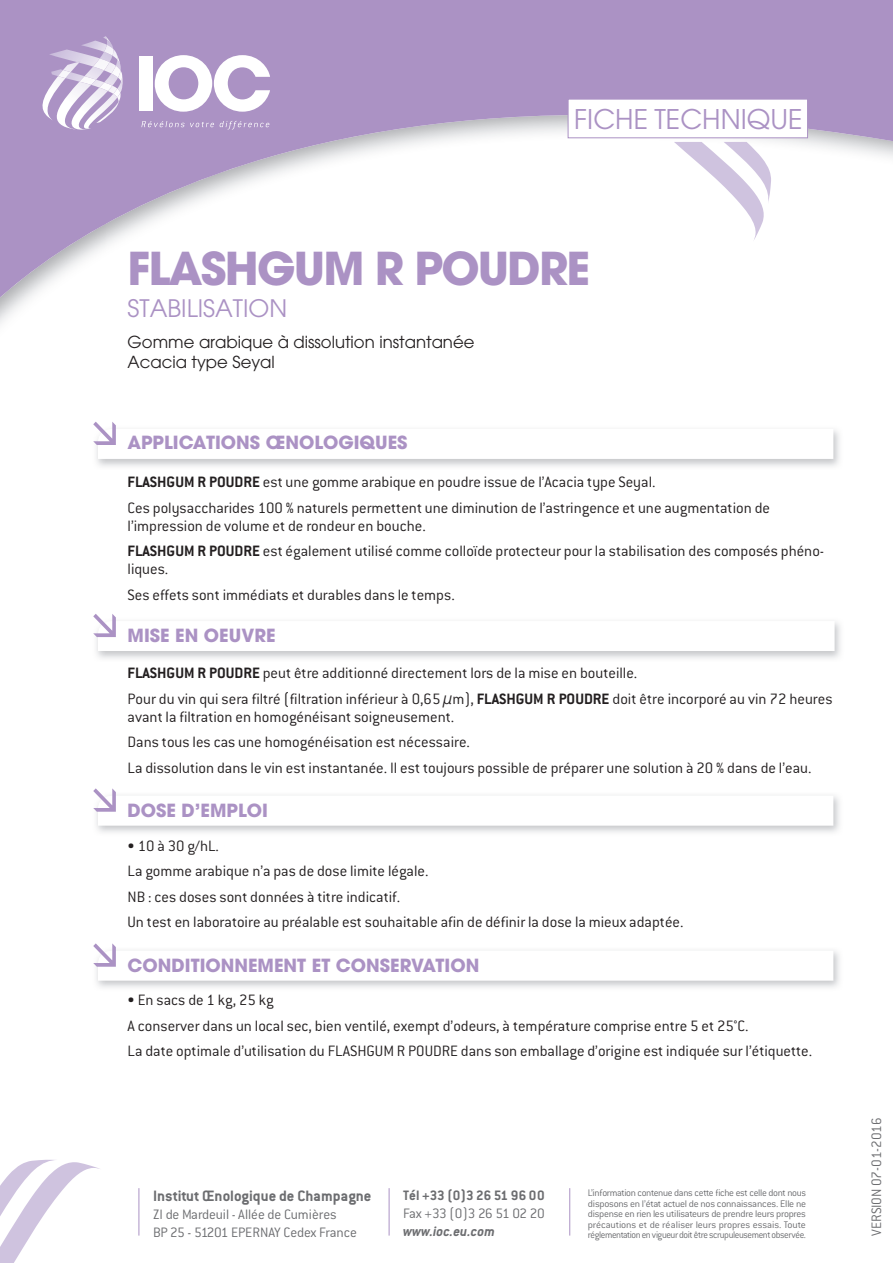
<style>
.page{position:relative;width:893px;height:1263px;background:#fff}
.page>*{position:absolute;margin:0;border:0;box-sizing:border-box;transform-origin:0 0}
.t1{font:700 45px "Avant Garde LT";letter-spacing:-.04em;color:#ab92c4}
.t2{font:27px "Avant Garde LT";color:#ab92c4}
.t3{font:24px "Avant Garde LT";color:#ab92c4}
.t4{font:700 18px "Avant Garde LT";color:#ab92c4}
.t5{font:300 16.5px/25.5px "Conduit ITC";color:#231f20}
.t6{font:16.5px/19.8px "Avant Garde LT";color:#231f20}
.t7{font:700 16.5px "Conduit ITC";color:#6c6d70}
.t8{font:300 15px/18px "Conduit ITC";letter-spacing:-.01em;color:#6c6d70}
.t9{font:700 15px "Conduit ITC";color:#6c6d70}
.t10{font:300 15px "Conduit ITC";letter-spacing:-.03em;color:#6c6d70}
.t11{font:italic 700 15px "Conduit ITC";color:#6c6d70}
.t12{font:300 10.5px/10.5px "Conduit ITC";letter-spacing:-.035em;color:#6c6d70;text-align:justify}
.s1{font-weight:700}
</style>
<div class="page">
<svg style="left:0;top:0;width:893px;height:324px"></svg>
<svg style="left:0;top:1160px;width:100px;height:103px"></svg>
<svg style="left:567px;top:98px;width:241px;height:41px"></svg>
<hr style="left:139px;top:1188px;width:1px;height:47px;background:#ab92c4">
<hr style="left:389px;top:1188px;width:1px;height:47px;background:#ab92c4">
<hr style="left:569px;top:1188px;width:1px;height:47px;background:#ab92c4">
<img style="left:49px;top:49px;width:6px;height:13px">
<img style="left:121px;top:75px;width:2px;height:54px">
<img style="left:113px;top:105px;width:8px;height:25px">
<img style="left:55px;top:36px;width:58px;height:94px">
<img style="left:93px;top:58px;width:6px;height:12px">
<img style="left:79px;top:76px;width:17px;height:9px">
<svg style="left:99px;top:36px;width:23px;height:69px"></svg>
<img style="left:39px;top:62px;width:40px;height:59px">
<svg style="left:58px;top:70px;width:13px;height:8px"></svg>
<svg style="left:141px;top:121px;width:73px;height:6px"></svg>
<svg style="left:220px;top:121px;width:49px;height:8px"></svg>
<div style="left:139px;top:56px;width:14px;height:55px;background:#fff"></div>
<svg style="left:155px;top:55px;width:115px;height:57px"></svg>
<img style="left:674px;top:142px;width:92px;height:100px">
<img style="left:724px;top:142px;width:47px;height:62px">
<svg style="left:93px;top:422px;width:740px;height:37px"></svg>
<svg style="left:93px;top:614px;width:742px;height:37px"></svg>
<svg style="left:93px;top:788px;width:740px;height:38px"></svg>
<svg style="left:93px;top:943px;width:740px;height:38px"></svg>
<h2 class="t2" style="left:574px;top:103px;width:230px">FICHE TECHNIQUE</h2>
<h1 class="t1" style="left:128px;top:239px;width:464px">FLASHGUM R POUDRE</h1>
<h3 class="t3" style="left:128px;top:294px;width:161px">STABILISATION</h3>
<p class="t6" style="left:128px;top:332px;width:348px">Gomme arabique à dissolution instantanée<br>Acacia type Seyal</p>
<p class="t4" style="left:128px;top:431px;width:281px">APPLICATIONS ŒNOLOGIQUES</p>
<p class="t5" style="left:128px;top:469px;width:644px"><span class="s1">FLASHGUM R POUDRE</span> est une gomme arabique en poudre issue de l’Acacia type Seyal.<br>Ces polysaccharides 100 % naturels permettent une diminution de l’astringence et une augmentation de</p>
<p class="t5" style="left:128px;top:513px;width:698px">l’impression de volume et de rondeur en bouche.<br><span class="s1">FLASHGUM R POUDRE</span> est également utilisé comme colloïde protecteur pour la stabilisation des composés phéno-</p>
<p class="t5" style="left:128px;top:556px;width:329px">liques.<br>Ses effets sont immédiats et durables dans le temps.</p>
<p class="t4" style="left:128px;top:624px;width:150px">MISE EN OEUVRE</p>
<p class="t5" style="left:128px;top:660px;width:707px"><span class="s1">FLASHGUM R POUDRE</span> peut être additionné directement lors de la mise en bouteille.<br>Pour du vin qui sera filtré (filtration inférieur à 0,65 µm), <span class="s1">FLASHGUM R POUDRE</span> doit être incorporé au vin 72 heures</p>
<p class="t5" style="left:128px;top:704px;width:685px">avant la filtration en homogénéisant soigneusement.<br>Dans tous les cas une homogénéisation est nécessaire.<br>La dissolution dans le vin est instantanée. Il est toujours possible de préparer une solution à 20 % dans de l’eau.</p>
<p class="t4" style="left:128px;top:798px;width:142px">DOSE D’EMPLOI</p>
<p class="t5" style="left:128px;top:833px;width:557px">• 10 à 30 g/hL.<br>La gomme arabique n’a pas de dose limite légale.<br>NB : ces doses sont données à titre indicatif.<br>Un test en laboratoire au préalable est souhaitable afin de définir la dose la mieux adaptée.</p>
<p class="t4" style="left:128px;top:953px;width:353px">CONDITIONNEMENT ET CONSERVATION</p>
<p class="t5" style="left:128px;top:987px;width:686px">• En sacs de 1 kg, 25 kg<br>A conserver dans un local sec, bien ventilé, exempt d’odeurs, à température comprise entre 5 et 25°C.<br>La date optimale d’utilisation du FLASHGUM R POUDRE dans son emballage d’origine est indiquée sur l’étiquette.</p>
<p class="t7" style="left:153px;top:1186px;width:220px">Institut Œnologique de Champagne</p>
<p class="t8" style="left:153px;top:1205px;width:205px">ZI de Mardeuil - Allée de Cumières<br>BP 25 - 51201 EPERNAY Cedex France</p>
<p class="t9" style="left:403px;top:1186px;width:143px">Tél +33 (0)3 26 51 96 00</p>
<p class="t10" style="left:403px;top:1205px;width:143px">Fax +33 (0)3 26 51 02 20</p>
<p class="t11" style="left:403px;top:1222px;width:93px">www.ioc.eu.com</p>
<p class="t12" style="left:588px;top:1188px;width:220px">L’information contenue dans cette fiche est celle dont nous disposons en l’état actuel de nos connaissances. Elle ne dispense en rien les utilisateurs de prendre leurs propres précautions et de réaliser leurs propres essais. Toute réglementationenvigueurdoitêtrescrupuleusementobservée.</p>
<p class="t8" style="left:867px;top:1235px;width:120px;rotate:-90deg">VERSION 07-01-2016</p>
</div>
